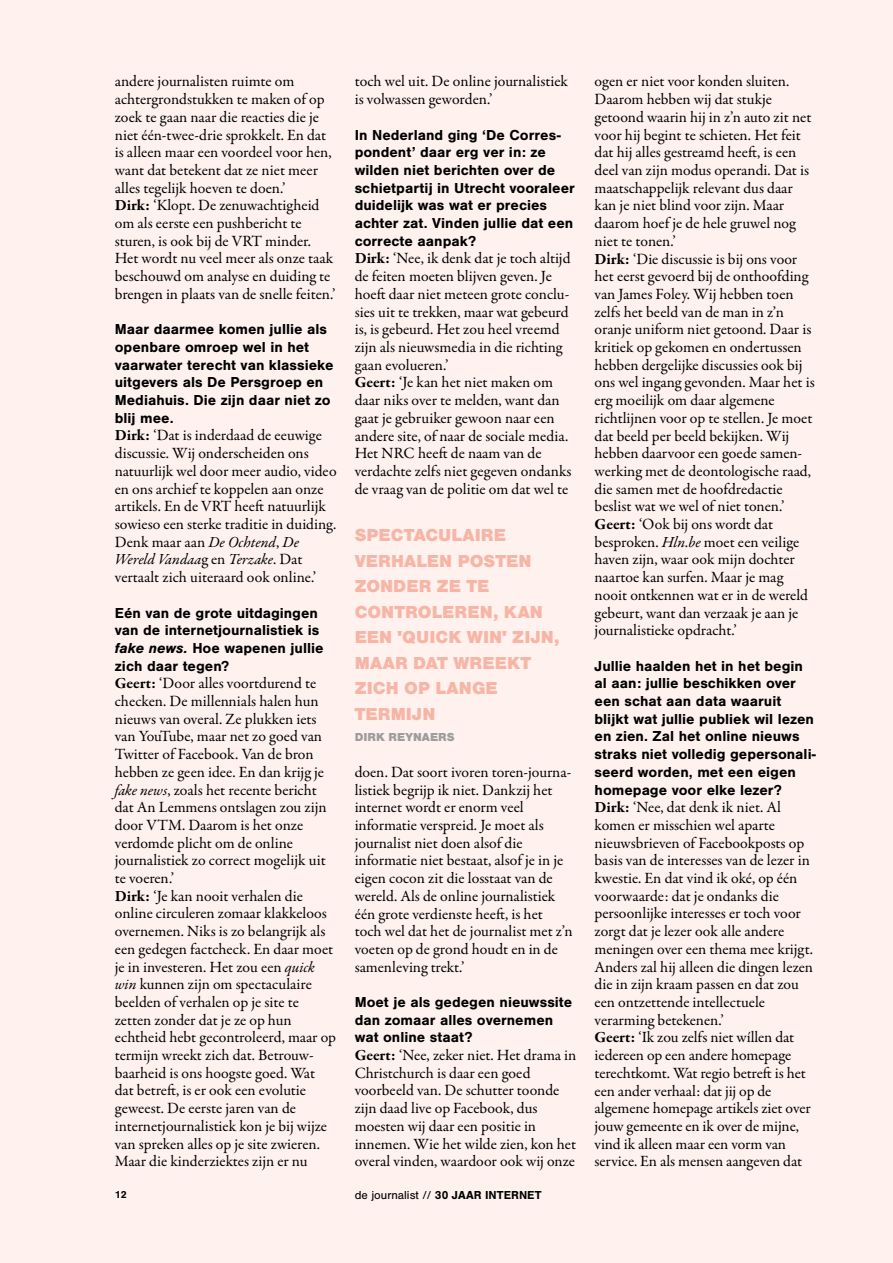
<style>
.page{position:relative;width:893px;height:1263px;background:#fef1ee}
.page>*{position:absolute;margin:0;border:0;box-sizing:border-box;transform-origin:0 0}
.t1{font:900 18px/25.5px "Nimbus San";color:#f7b5a6}
.t2{font:15.75px/17.7px "Garamond Premr Pro";color:#000}
.t3{font:italic 15.45px "Garamond Premr Pro";color:#000}
.t4{font:700 15px/17.7px "Nimbus San";color:#000}
.t5{font:12px "Nimbus San";color:#000}
.t6{font:900 12px "Nimbus San";letter-spacing:.005em;color:#9d9d9c}
.t7{font:700 10.5px "Nimbus San";color:#000}
.s1{font-weight:700}
.s2{font-style:italic;font-size:15.45px}
.s3{font-style:normal;font-size:15.75px}
.s4{font-style:italic}
</style>
<div class="page">
<p class="t2" style="left:115px;top:73px;width:222px">andere journalisten ruimte om achtergrondstukken te maken of op zoek te gaan naar die reacties die je niet één-twee-drie sprokkelt. En dat is alleen maar een voordeel voor hen, want dat betekent dat ze niet meer alles tegelijk hoeven te doen.’<br><span class="s1">Dirk:</span> ‘Klopt. De zenuwachtigheid om als eerste een pushbericht te sturen, is ook bij de VRT minder.<br>Het wordt nu veel meer als onze taak beschouwd om analyse en duiding te brengen in plaats van de snelle feiten.’</p>
<p class="t4" style="left:115px;top:321px;width:220px">Maar daarmee komen jullie als openbare omroep wel in het vaarwater terecht van klassieke uitgevers als De Persgroep en<br>Mediahuis. Die zijn daar niet zo blij mee.</p>
<p class="t2" style="left:115px;top:427px;width:223px"><span class="s1">Dirk:</span> ‘Dat is inderdaad de eeuwige discussie. Wij onderscheiden ons natuurlijk wel door meer audio, video en ons archief te koppelen aan onze artikels. En de VRT heeft natuurlijk sowieso een sterke traditie in duiding.<br>Denk maar aan <span class="s2">De Ochtend</span>, <span class="s2">De</span></p>
<p class="t3" style="left:115px;top:550px;width:189px">Wereld Vandaa<span class="s3">g en</span> Terzake<span class="s3">. Dat</span></p>
<p class="t2" style="left:115px;top:569px;width:203px">vertaalt zich uiteraard ook online.’</p>
<p class="t4" style="left:115px;top:604px;width:210px">Eén van de grote uitdagingen van de internetjournalistiek is <span class="s4">fake news.</span> Hoe wapenen jullie zich daar tegen?</p>
<p class="t2" style="left:115px;top:675px;width:223px"><span class="s1">Geert:</span> ‘Door alles voortdurend te checken. De millennials halen hun nieuws van overal. Ze plukken iets van YouTube, maar net zo goed van Twitter of Facebook. Van de bron hebben ze geen idee. En dan krijg je <span class="s2">fake news</span>, zoals het recente bericht dat An Lemmens ontslagen zou zijn door VTM. Daarom is het onze verdomde plicht om de online journalistiek zo correct mogelijk uit te voeren.’<br><span class="s1">Dirk:</span> ‘Je kan nooit verhalen die online circuleren zomaar klakkeloos overnemen. Niks is zo belangrijk als een gedegen factcheck. En daar moet je in investeren. Het zou een <span class="s2">quick win</span> kunnen zijn om spectaculaire beelden of verhalen op je site te zetten zonder dat je ze op hun echtheid hebt gecontroleerd, maar op termijn wreekt zich dat. Betrouw&shy;baarheid is ons hoogste goed. Wat dat betreft, is er ook een evolutie geweest. De eerste jaren van de internetjournalistiek kon je bij wijze van spreken alles op je site zwieren.<br>Maar die kinderziektes zijn er nu</p>
<p class="t2" style="left:355px;top:73px;width:215px">toch wel uit. De online journalistiek is volwassen geworden.’</p>
<p class="t4" style="left:355px;top:126px;width:222px">In Nederland ging ‘De Corres&shy;pondent’ daar erg ver in: ze wilden niet berichten over de schietpartij in Utrecht vooraleer duidelijk was wat er precies achter zat. Vinden jullie dat een correcte aanpak?</p>
<p class="t2" style="left:355px;top:250px;width:218px"><span class="s1">Dirk:</span> ‘Nee, ik denk dat je toch altijd de feiten moeten blijven geven. Je hoeft daar niet meteen grote conclu&shy;sies uit te trekken, maar wat gebeurd is, is gebeurd. Het zou heel vreemd zijn als nieuwsmedia in die richting gaan evolueren.’<br><span class="s1">Geert:</span> ‘Je kan het niet maken om daar niks over te melden, want dan gaat je gebruiker gewoon naar een andere site, of naar de sociale media.<br>Het NRC heeft de naam van de verdachte zelfs niet gegeven ondanks de vraag van de politie om dat wel te</p>
<p class="t1" style="left:355px;top:522px;width:206px">SPECTACULAIRE<br>VERHALEN POSTEN<br>ZONDER ZE TE<br>CONTROLEREN, KAN<br>EEN 'QUICK WIN' ZIJN,<br>MAAR DAT WREEKT<br>ZICH OP LANGE<br>TERMIJN</p>
<p class="t6" style="left:355px;top:730px;width:101px">DIRK REYNAERS</p>
<p class="t2" style="left:355px;top:763px;width:220px">doen. Dat soort ivoren toren-journa&shy;listiek begrijp ik niet. Dankzij het internet wordt er enorm veel informatie verspreid. Je moet als journalist niet doen alsof die informatie niet bestaat, alsof je in je eigen cocon zit die losstaat van de wereld. Als de online journalistiek één grote verdienste heeft, is het toch wel dat het de journalist met z’n voeten op de grond houdt en in de samenleving trekt.’</p>
<p class="t4" style="left:355px;top:993px;width:219px">Moet je als gedegen nieuwssite dan zomaar alles overnemen wat online staat?</p>
<p class="t2" style="left:355px;top:1046px;width:223px"><span class="s1">Geert:</span> ‘Nee, zeker niet. Het drama in Christchurch is daar een goed voorbeeld van. De schutter toonde zijn daad live op Facebook, dus moesten wij daar een positie in innemen. Wie het wilde zien, kon het overal vinden, waardoor ook wij onze</p>
<p class="t7" style="left:115px;top:1188px;width:13px">12</p>
<p class="t5" style="left:355px;top:1188px;width:188px">de journalist // <span class="s1">30 JAAR INTERNET</span></p>
<p class="t2" style="left:595px;top:73px;width:222px">ogen er niet voor konden sluiten.<br>Daarom hebben wij dat stukje getoond waarin hij in z’n auto zit net voor hij begint te schieten. Het feit dat hij alles gestreamd heeft, is een deel van zijn modus operandi. Dat is maatschappelijk relevant dus daar kan je niet blind voor zijn. Maar daarom hoef je de hele gruwel nog niet te tonen.’<br><span class="s1">Dirk:</span> ‘Die discussie is bij ons voor het eerst gevoerd bij de onthoofding van James Foley. Wij hebben toen zelfs het beeld van de man in z’n oranje uniform niet getoond. Daar is kritiek op gekomen en ondertussen hebben dergelijke discussies ook bij ons wel ingang gevonden. Maar het is erg moeilijk om daar algemene richtlijnen voor op te stellen. Je moet dat beeld per beeld bekijken. Wij hebben daarvoor een goede samen&shy;werking met de deontologische raad, die samen met de hoofdredactie beslist wat we wel of niet tonen.’ <span class="s1">Geert:</span> ‘Ook bij ons wordt dat besproken. <span class="s2">Hln.be</span> moet een veilige haven zijn, waar ook mijn dochter naartoe kan surfen. Maar je mag nooit ontkennen wat er in de wereld gebeurt, want dan verzaak je aan je journalistieke opdracht.’</p>
<p class="t4" style="left:595px;top:657px;width:223px">Jullie haalden het in het begin al aan: jullie beschikken over een schat aan data waaruit blijkt wat jullie publiek wil lezen en zien. Zal het online nieuws straks niet volledig gepersonali&shy;seerd worden, met een eigen homepage voor elke lezer?</p>
<p class="t2" style="left:595px;top:799px;width:220px"><span class="s1">Dirk:</span> ‘Nee, dat denk ik niet. Al komen er misschien wel aparte nieuwsbrieven of Facebookposts op basis van de interesses van de lezer in kwestie. En dat vind ik oké, op één voorwaarde: dat je ondanks die persoonlijke interesses er toch voor zorgt dat je lezer ook alle andere meningen over een thema mee krijgt.<br>Anders zal hij alleen die dingen lezen die in zijn kraam passen en dat zou een ontzettende intellectuele verarming betekenen.’<br><span class="s1">Geert:</span> ‘Ik zou zelfs niet wíllen dat iedereen op een andere homepage terechtkomt. Wat regio betreft is het een ander verhaal: dat jij op de algemene homepage artikels ziet over jouw gemeente en ik over de mijne, vind ik alleen maar een vorm van service. En als mensen aangeven dat</p>
</div>
